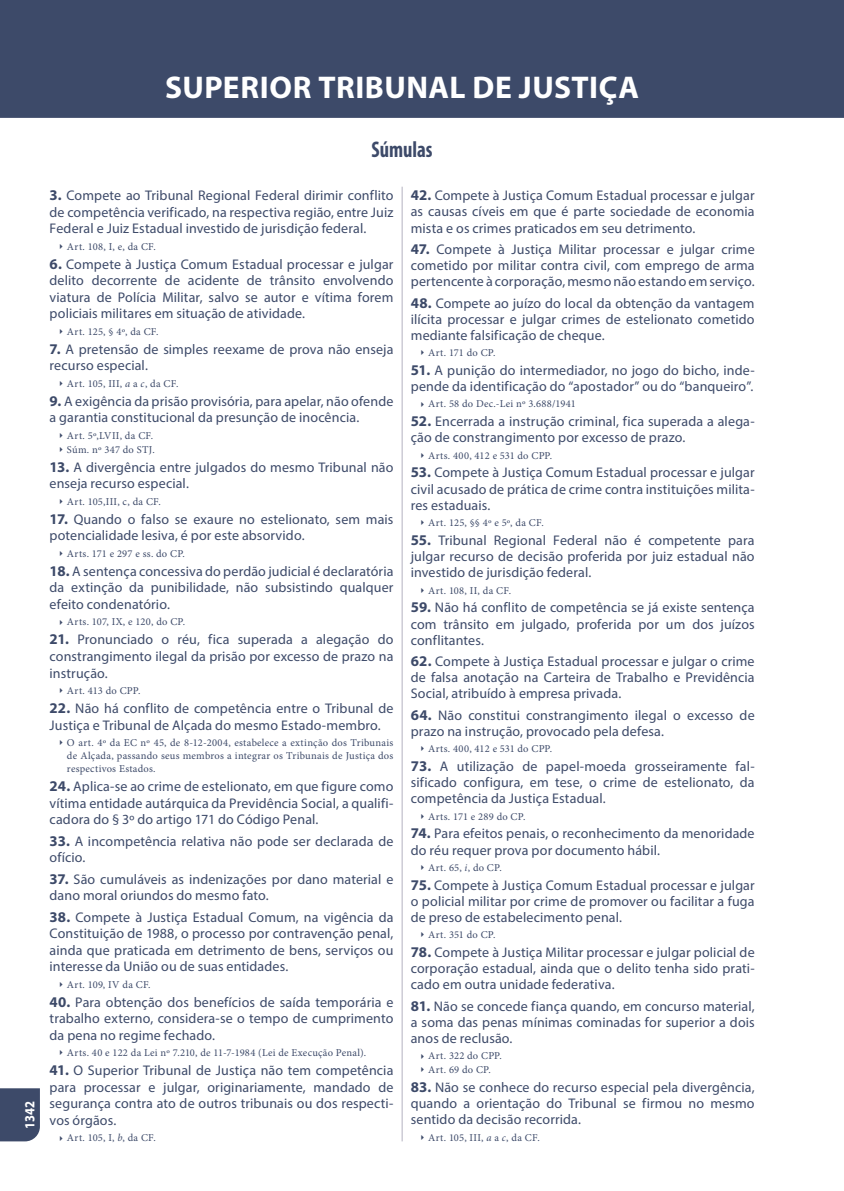
<style>
.page{position:relative;width:844px;height:1191px;background:#fff}
.page>*{position:absolute;margin:0;border:0;box-sizing:border-box;transform-origin:0 0}
.t1{font:700 31.5px "Myriad Pro";letter-spacing:.02em;color:#fff}
.t2{font:700 condensed 22.75px "Myriad Pro";color:#3d4a69;scale:.91 1}
.t3{font:14px/16.3px "Myriad Pro";letter-spacing:.01em;color:#3d4a69;text-align:justify}
.t4{font:700 14px "Myriad Pro";color:#fff;scale:.9 1}
.t5{font:10.5px/13px "Minion Pro";letter-spacing:.02em;color:#3d4a69}
.s1{font-weight:700;font-size:14.88px}
.s2{font-style:italic}
</style>
<div class="page">
<div style="left:0;top:1088px;width:40px;height:53px;background:#3d4a69"></div>
<hr style="left:401px;top:187px;width:1px;height:954px;background:#b3b2c0">
<div style="left:0;top:0;width:843px;height:118px;background:#3d4a69"></div>
<p class="t4" style="left:21px;top:1128px;width:32px;rotate:-90deg">1342</p>
<h1 class="t1" style="left:165px;top:67px;width:475px">SUPERIOR TRIBUNAL DE JUSTIÇA</h1>
<h2 class="t2" style="left:371px;top:135px;width:69px">Súmulas</h2>
<p class="t3" style="left:50px;top:187px;width:345px"><span class="s1">3.</span> Compete ao Tribunal Regional Federal dirimir conflito de competência verificado, na respectiva região, entre Juiz Federal e Juiz Estadual investido de jurisdição federal.</p>
<p class="t5" style="left:67px;top:240px;width:90px">Art. 108, I, e, da CF.</p>
<p class="t3" style="left:50px;top:255px;width:345px"><span class="s1">6.</span> Compete à Justiça Comum Estadual processar e julgar delito decorrente de acidente de trânsito envolvendo viatura de Polícia Militar, salvo se autor e vítima forem policiais militares em situação de atividade.</p>
<p class="t5" style="left:67px;top:325px;width:93px">Art. 125, § 4º, da CF.</p>
<p class="t3" style="left:50px;top:340px;width:345px"><span class="s1">7.</span> A pretensão de simples reexame de prova não enseja recurso especial.</p>
<p class="t5" style="left:67px;top:377px;width:113px">Art. 105, III, <span class="s2">a</span> a <span class="s2">c</span>, da CF.</p>
<p class="t3" style="left:50px;top:393px;width:345px"><span class="s1">9.</span> A exigência da prisão provisória, para apelar, não ofende a garantia constitucional da presunção de inocência.</p>
<p class="t5" style="left:67px;top:428px;width:89px;line-height:14px">Art. 5º,LVII, da CF.<br>Súm. nº 347 do STJ.</p>
<p class="t3" style="left:50px;top:459px;width:345px"><span class="s1">13.</span> A divergência entre julgados do mesmo Tribunal não enseja recurso especial.</p>
<p class="t5" style="left:67px;top:495px;width:95px">Art. 105,III, c, da CF.</p>
<p class="t3" style="left:50px;top:511px;width:345px"><span class="s1">17.</span> Quando o falso se exaure no estelionato, sem mais potencialidade lesiva, é por este absorvido.</p>
<p class="t5" style="left:67px;top:547px;width:119px">Arts. 171 e 297 e ss. do CP.</p>
<p class="t3" style="left:50px;top:563px;width:345px"><span class="s1">18.</span> A sentença concessiva do perdão judicial é declaratória da extinção da punibilidade, não subsistindo qualquer efeito condenatório.</p>
<p class="t5" style="left:67px;top:615px;width:120px">Arts. 107, IX, e 120, do CP.</p>
<p class="t3" style="left:50px;top:631px;width:345px"><span class="s1">21.</span> Pronunciado o réu, fica superada a alegação do constrangimento ilegal da prisão por excesso de prazo na instrução.</p>
<p class="t5" style="left:67px;top:684px;width:75px">Art. 413 do CPP.</p>
<p class="t3" style="left:50px;top:700px;width:345px"><span class="s1">22.</span> Não há conflito de competência entre o Tribunal de<br>Justiça e Tribunal de Alçada do mesmo Estado‑membro.</p>
<p class="t5" style="left:67px;top:736px;width:328px;text-align:justify">O art. 4º da EC nº 45, de 8-12-2004, estabelece a extinção dos Tribunais de Alçada, passando seus membros a integrar os Tribunais de Justiça dos respectivos Estados.</p>
<p class="t3" style="left:50px;top:778px;width:345px"><span class="s1">24.</span> Aplica‑se ao crime de estelionato, em que figure como vítima entidade autárquica da Previdência Social, a qualifi&shy;cadora do § 3º do artigo 171 do Código Penal.</p>
<p class="t3" style="left:50px;top:832px;width:345px"><span class="s1">33.</span> A incompetência relativa não pode ser declarada de ofício.</p>
<p class="t3" style="left:50px;top:870px;width:345px"><span class="s1">37.</span> São cumuláveis as indenizações por dano material e dano moral oriundos do mesmo fato.</p>
<p class="t3" style="left:50px;top:908px;width:345px"><span class="s1">38.</span> Compete à Justiça Estadual Comum, na vigência da Constituição de 1988, o processo por contravenção penal, ainda que praticada em detrimento de bens, serviços ou interesse da União ou de suas entidades.</p>
<p class="t5" style="left:67px;top:978px;width:85px">Art. 109, IV da CF.</p>
<p class="t3" style="left:50px;top:993px;width:345px"><span class="s1">40.</span> Para obtenção dos benefícios de saída temporária e trabalho externo, considera‑se o tempo de cumprimento da pena no regime fechado.</p>
<p class="t5" style="left:67px;top:1046px;width:300px">Arts. 40 e 122 da Lei nº 7.210, de 11-7-1984 (Lei de Execução Penal).</p>
<p class="t3" style="left:50px;top:1062px;width:345px"><span class="s1">41.</span> O Superior Tribunal de Justiça não tem competência para processar e julgar, originariamente, mandado de segurança contra ato de outros tribunais ou dos respecti&shy;vos órgãos.</p>
<p class="t5" style="left:67px;top:1131px;width:90px">Art. 105, I, <span class="s2">b</span>, da CF.</p>
<p class="t3" style="left:410px;top:187px;width:345px"><span class="s1">42.</span> Compete à Justiça Comum Estadual processar e julgar as causas cíveis em que é parte sociedade de economia mista e os crimes praticados em seu detrimento.</p>
<p class="t3" style="left:410px;top:241px;width:345px"><span class="s1">47.</span> Compete à Justiça Militar processar e julgar crime cometido por militar contra civil, com emprego de arma pertencente à corporação, mesmo não estando em serviço.</p>
<p class="t3" style="left:410px;top:294px;width:345px"><span class="s1">48.</span> Compete ao juízo do local da obtenção da vantagem ilícita processar e julgar crimes de estelionato cometido mediante falsificação de cheque.</p>
<p class="t5" style="left:428px;top:346px;width:69px">Art. 171 do CP.</p>
<p class="t3" style="left:410px;top:362px;width:345px"><span class="s1">51.</span> A punição do intermediador, no jogo do bicho, inde&shy;pende da identificação do “apostador” ou do “banqueiro”.</p>
<p class="t5" style="left:428px;top:398px;width:149px">Art. 58 do Dec.‑Lei nº 3.688/1941</p>
<p class="t3" style="left:410px;top:413px;width:345px"><span class="s1">52.</span> Encerrada a instrução criminal, fica superada a alega&shy;ção de constrangimento por excesso de prazo.</p>
<p class="t5" style="left:428px;top:449px;width:125px">Arts. 400, 412 e 531 do CPP.</p>
<p class="t3" style="left:410px;top:464px;width:345px"><span class="s1">53.</span> Compete à Justiça Comum Estadual processar e julgar civil acusado de prática de crime contra instituições milita&shy;res estaduais.</p>
<p class="t5" style="left:428px;top:516px;width:117px">Art. 125, §§ 4º e 5º, da CF.</p>
<p class="t3" style="left:410px;top:532px;width:345px"><span class="s1">55.</span> Tribunal Regional Federal não é competente para julgar recurso de decisão proferida por juiz estadual não investido de jurisdição federal.</p>
<p class="t5" style="left:428px;top:584px;width:84px">Art. 108, II, da CF.</p>
<p class="t3" style="left:410px;top:599px;width:345px"><span class="s1">59.</span> Não há conflito de competência se já existe sentença com trânsito em julgado, proferida por um dos juízos conflitantes.</p>
<p class="t3" style="left:410px;top:653px;width:345px"><span class="s1">62.</span> Compete à Justiça Estadual processar e julgar o crime de falsa anotação na Carteira de Trabalho e Previdência Social, atribuído à empresa privada.</p>
<p class="t3" style="left:410px;top:706px;width:345px"><span class="s1">64.</span> Não constitui constrangimento ilegal o excesso de prazo na instrução, provocado pela defesa.</p>
<p class="t5" style="left:428px;top:742px;width:125px">Arts. 400, 412 e 531 do CPP.</p>
<p class="t3" style="left:410px;top:758px;width:345px"><span class="s1">73.</span> A utilização de papel‑moeda grosseiramente fal&shy;sificado configura, em tese, o crime de estelionato, da competência da Justiça Estadual.</p>
<p class="t5" style="left:428px;top:809px;width:99px">Arts. 171 e 289 do CP.</p>
<p class="t3" style="left:410px;top:825px;width:345px"><span class="s1">74.</span> Para efeitos penais, o reconhecimento da menoridade do réu requer prova por documento hábil.</p>
<p class="t5" style="left:428px;top:861px;width:75px">Art. 65, <span class="s2">i</span>, do CP.</p>
<p class="t3" style="left:410px;top:876px;width:345px"><span class="s1">75.</span> Compete à Justiça Comum Estadual processar e julgar o policial militar por crime de promover ou facilitar a fuga de preso de estabelecimento penal.</p>
<p class="t5" style="left:428px;top:928px;width:69px">Art. 351 do CP.</p>
<p class="t3" style="left:410px;top:944px;width:345px"><span class="s1">78.</span> Compete à Justiça Militar processar e julgar policial de corporação estadual, ainda que o delito tenha sido prati&shy;cado em outra unidade federativa.</p>
<p class="t3" style="left:410px;top:997px;width:345px"><span class="s1">81.</span> Não se concede fiança quando, em concurso material, a soma das penas mínimas cominadas for superior a dois anos de reclusão.</p>
<p class="t5" style="left:428px;top:1049px;width:75px;line-height:13.7px">Art. 322 do CPP.<br>Art. 69 do CP.</p>
<p class="t3" style="left:410px;top:1078px;width:345px"><span class="s1">83.</span> Não se conhece do recurso especial pela divergência, quando a orientação do Tribunal se firmou no mesmo sentido da decisão recorrida.</p>
<p class="t5" style="left:428px;top:1130px;width:113px">Art. 105, III, <span class="s2">a</span> a <span class="s2">c</span>, da CF.</p>
</div>
